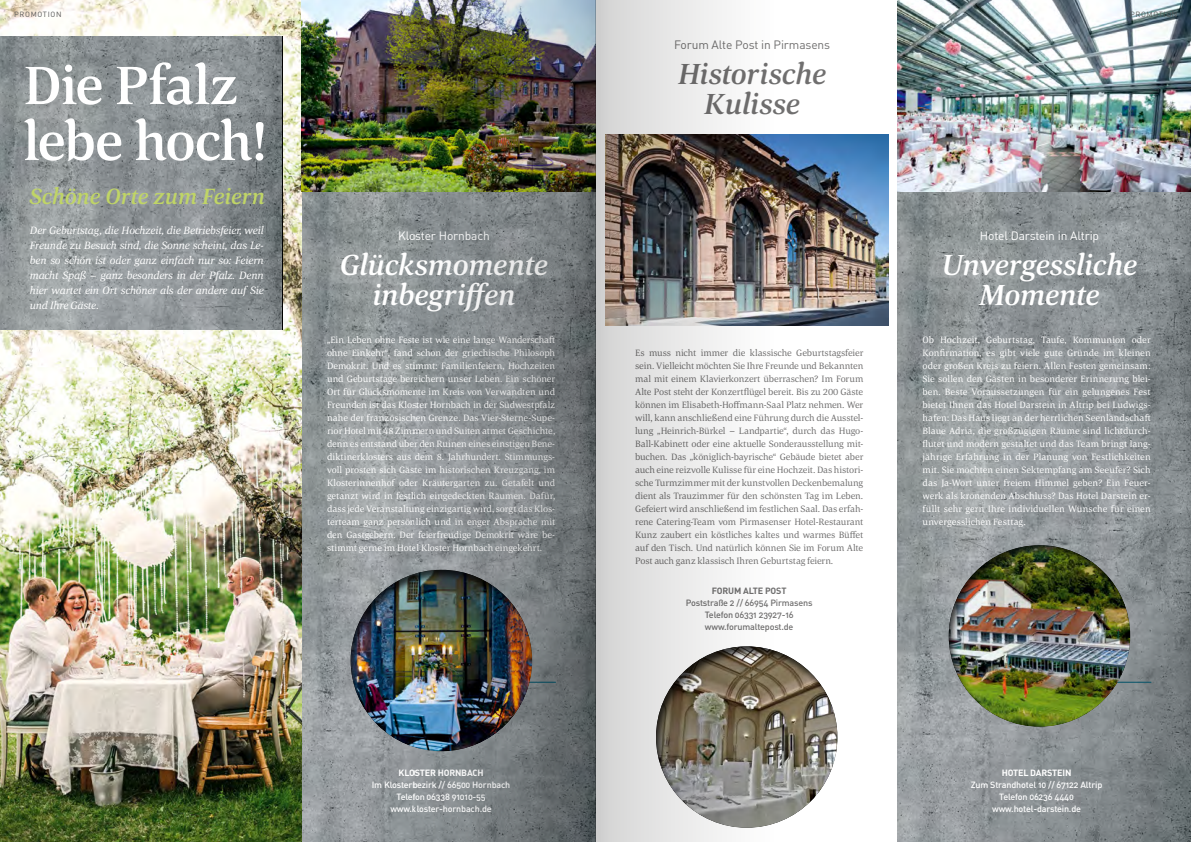
<style>
.page{position:relative;width:1191px;height:842px;background:#fff}
.page>*{position:absolute;margin:0;border:0;box-sizing:border-box;transform-origin:0 0}
.t1{font:500 55.6px/56px "Corda";letter-spacing:-.025em;color:#fff}
.t2{font:italic 500 30px/30px "Corda";letter-spacing:-.01em;color:#fff;text-align:center}
.t3{font:italic 500 30px/30px "Corda";letter-spacing:-.01em;color:#706f6f;text-align:center}
.t4{font:italic 500 22.8px "Corda";letter-spacing:-.005em;color:#c0d566}
.t5{font:12px "DIN Regular Alternate";letter-spacing:-.01em;color:#fff}
.t6{font:12px "DIN Regular Alternate";letter-spacing:-.01em;color:#706f6f}
.t7{font:italic 11px/15px "Corda";letter-spacing:-.02em;color:#fff;text-align:justify}
.t8{font:9.5px/13px "Corda";color:#fff;text-align:justify}
.t9{font:9.5px/13px "Corda";letter-spacing:-.01em;color:#706f6f;text-align:justify}
.t10{font:9px/12px "DIN Medium Alternate";letter-spacing:-.02em;color:#fff;text-align:center}
.t11{font:9px/12px "DIN Medium Alternate";letter-spacing:-.02em;color:#706f6f;text-align:center}
.t12{font:9px "DIN Bold Alternate";letter-spacing:-.02em;color:#fff}
.t13{font:9px "DIN Bold Alternate";letter-spacing:-.02em;color:#706f6f}
.t14{font:7.5px "DIN";letter-spacing:.09em;color:#575756}
</style>
<div class="page">
<img style="left:0;top:0;width:301px;height:842px">
<img style="left:776px;top:135px;width:113px;height:191px">
<img style="left:301px;top:0;width:114px;height:842px">
<div style="left:342px;top:562px;width:199px;height:189px;background:#000;opacity:.75"></div>
<div style="left:647px;top:639px;width:199px;height:189px;background:#000;opacity:.75"></div>
<img style="left:897px;top:0;width:294px;height:842px">
<hr style="left:991px;top:682px;width:160px;height:1px;background:#025268">
<div style="left:940px;top:538px;width:199px;height:189px;background:#000;opacity:.75"></div>
<img style="left:0;top:36px;width:282px;height:294px">
<img style="left:415px;top:0;width:180px;height:842px">
<img style="left:595px;top:0;width:181px;height:842px">
<p class="t14" style="left:14px;top:10px;width:49px">PROMOTION</p>
<p class="t14" style="left:1130px;top:10px;width:49px">PROMOTION</p>
<h1 class="t1" style="left:23px;top:56px;width:244px">Die Pfalz lebe hoch!</h1>
<h3 class="t4" style="left:29px;top:181px;width:237px">Schöne Orte zum Feiern</h3>
<p class="t7" style="left:30px;top:222px;width:235px">Der Geburtstag, die Hochzeit, die Betriebsfeier, weil Freunde zu Besuch sind, die Sonne scheint, das Le&shy;ben so schön ist oder ganz einfach nur so: Feiern macht Spaß – ganz besonders in der Pfalz. Denn hier wartet ein Ort schöner als der andere auf Sie und Ihre Gäste.</p>
<p class="t5" style="left:398px;top:228px;width:93px">Kloster Hornbach</p>
<h2 class="t2" style="left:340px;top:248px;width:210px">Glücksmomente inbegriffen</h2>
<p class="t8" style="left:327px;top:333px;width:230px">„Ein Leben ohne Feste ist wie eine lange Wanderschaft ohne Einkehr“, fand schon der griechische Philosoph Demokrit. Und es stimmt: Familienfeiern, Hochzeiten und Geburtstage bereichern unser Leben. Ein schöner Ort für Glücksmomente im Kreis von Verwandten und Freunden ist das Kloster Hornbach in der Südwestpfalz nahe der französischen Grenze. Das Vier-Sterne-Supe&shy;rior Hotel mit 48 Zimmern und Suiten atmet Geschichte, denn es entstand über den Ruinen eines einstigen Bene&shy;diktinerklosters aus dem 8. Jahrhundert. Stimmungs&shy;voll prosten sich Gäste im historischen Kreuzgang, im Klosterinnenhof oder Kräutergarten zu. Getafelt und getanzt wird in festlich eingedeckten Räumen. Dafür, dass jede Veranstaltung einzigartig wird, sorgt das Klos&shy;terteam ganz persönlich und in enger Absprache mit den Gastgebern. Der feierfreudige Demokrit wäre be&shy;stimmt gerne im Hotel Kloster Hornbach eingekehrt.</p>
<p class="t12" style="left:398px;top:767px;width:86px">KLOSTER HORNBACH</p>
<p class="t10" style="left:372px;top:778px;width:140px">Im Klosterbezirk // 66500 Hornbach<br>Telefon 06338 91010-55 www.kloster-hornbach.de</p>
<p class="t6" style="left:674px;top:37px;width:157px">Forum Alte Post in Pirmasens</p>
<h2 class="t3" style="left:678px;top:58px;width:150px">Historische<br>Kulisse</h2>
<p class="t9" style="left:635px;top:346px;width:230px">Es muss nicht immer die klassische Geburtstagsfeier sein. Vielleicht möchten Sie Ihre Freunde und Bekannten mal mit einem Klavierkonzert überraschen? Im Forum Alte Post steht der Konzertflügel bereit. Bis zu 200 Gäste können im Elisabeth-Hoffmann-Saal Platz nehmen. Wer will, kann anschließend eine Führung durch die Ausstel&shy;lung „Heinrich-Bürkel – Landpartie“, durch das Hugo-Ball-Kabinett oder eine aktuelle Sonderausstellung mit&shy;buchen. Das „königlich-bayrische“ Gebäude bietet aber auch eine reizvolle Kulisse für eine Hochzeit. Das histori&shy;sche Turmzimmer mit der kunstvollen Deckenbemalung dient als Trauzimmer für den schönsten Tag im Leben.<br>Gefeiert wird anschließend im festlichen Saal. Das erfah&shy;rene Catering-Team vom Pirmasenser Hotel-Restaurant Kunz zaubert ein köstliches kaltes und warmes Büffet auf den Tisch. Und natürlich können Sie im Forum Alte Post auch ganz klassisch Ihren Geburtstag feiern.</p>
<p class="t13" style="left:712px;top:585px;width:76px">FORUM ALTE POST</p>
<p class="t11" style="left:686px;top:596px;width:128px">Poststraße 2 // 66954 Pirmasens<br>Telefon 06331 23927-16 www.forumaltepost.de</p>
<p class="t5" style="left:980px;top:228px;width:121px">Hotel Darstein in Altrip</p>
<h2 class="t2" style="left:941px;top:248px;width:197px">Unvergessliche<br>Momente</h2>
<p class="t8" style="left:922px;top:333px;width:230px">Ob Hochzeit, Geburtstag, Taufe, Kommunion oder Konfirmation, es gibt viele gute Gründe im kleinen oder großen Kreis zu feiern. Allen Festen gemeinsam:<br>Sie sollen den Gästen in besonderer Erinnerung blei&shy;ben. Beste Voraussetzungen für ein gelungenes Fest bietet Ihnen das Hotel Darstein in Altrip bei Ludwigs&shy;hafen: Das Haus liegt an der herrlichen Seenlandschaft Blaue Adria, die großzügigen Räume sind lichtdurch&shy;flutet und modern gestaltet und das Team bringt lang&shy;jährige Erfahrung in der Planung von Festlichkeiten mit. Sie möchten einen Sektempfang am Seeufer? Sich das Ja-Wort unter freiem Himmel geben? Ein Feuer&shy;werk als krönenden Abschluss? Das Hotel Darstein er&shy;füllt sehr gern Ihre individuellen Wünsche für einen unvergesslichen Festtag.</p>
<p class="t12" style="left:1001px;top:767px;width:71px">HOTEL DARSTEIN</p>
<p class="t10" style="left:970px;top:778px;width:133px">Zum Strandhotel 10 // 67122 Altrip<br>Telefon 06236 4440 www.hotel-darstein.de</p>
</div>
